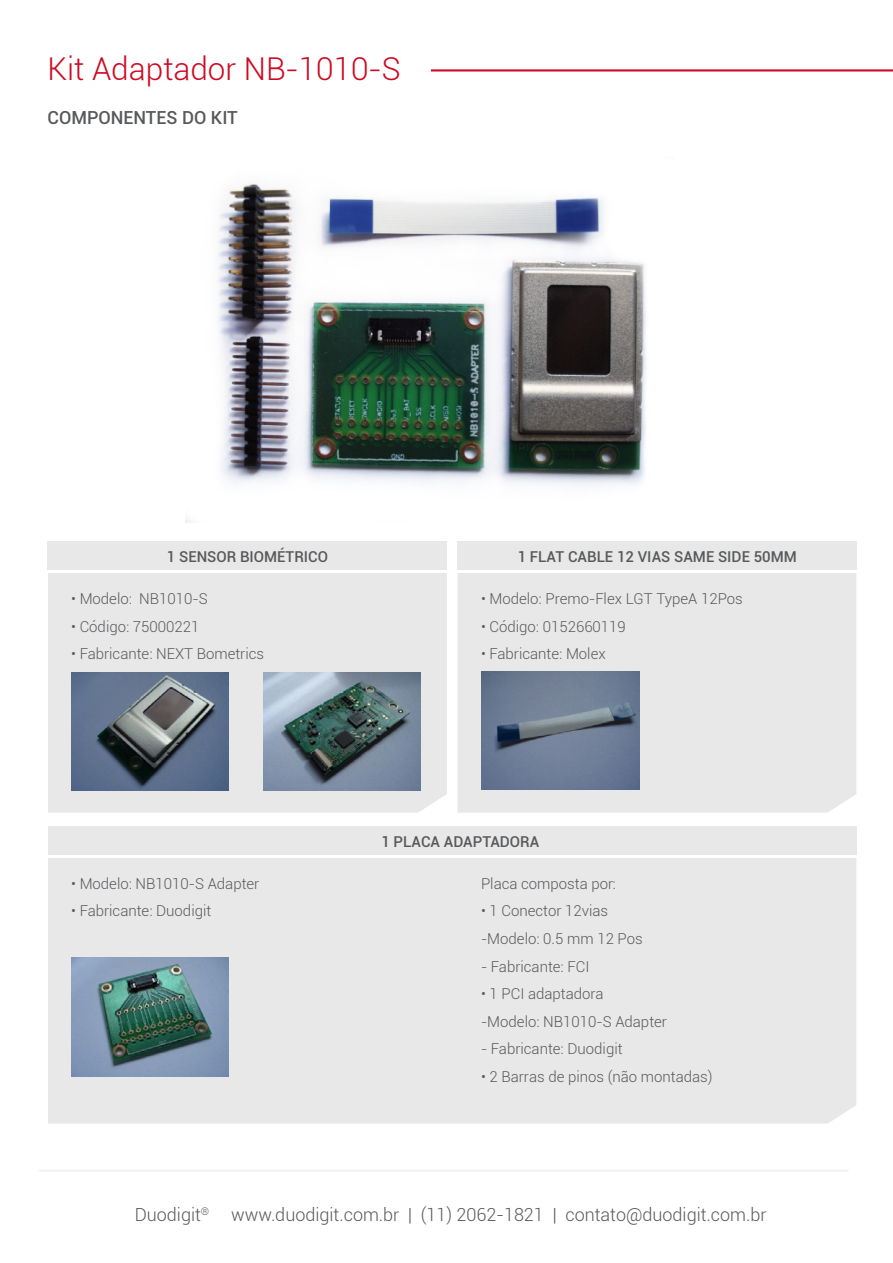
<style>
.page{position:relative;width:893px;height:1263px;background:#fff}
.page>*{position:absolute;margin:0;border:0;box-sizing:border-box;transform-origin:0 0}
.t1{font:300 31.5px "Roboto";color:#ce0921}
.t2{font:300 18px "Roboto";color:#58595b}
.t3{font:500 18px "Roboto";color:#58595b}
.t4{font:300 15px/27.6px "Roboto";color:#58595b}
.t5{font:500 15px "Roboto";color:#58595b}
</style>
<div class="page">
<hr style="left:431px;top:69px;width:462px;height:3px;background:#ce0921">
<hr style="left:39px;top:1169px;width:810px;height:3px;background:#f1f2f2">
<div style="left:457px;top:573px;width:399px;height:240px;background:#e8e8e8"></div>
<div style="left:48px;top:573px;width:399px;height:240px;background:#e8e8e8"></div>
<div style="left:48px;top:541px;width:399px;height:28px;background:#e8e8e8"></div>
<div style="left:457px;top:541px;width:400px;height:28px;background:#e8e8e8"></div>
<img style="left:186px;top:183px;width:460px;height:340px">
<img style="left:71px;top:672px;width:158px;height:119px">
<img style="left:263px;top:672px;width:158px;height:119px">
<img style="left:481px;top:671px;width:158px;height:119px">
<div style="left:48px;top:858px;width:808px;height:266px;background:#e8e8e8"></div>
<div style="left:48px;top:826px;width:808px;height:28px;background:#e8e8e8"></div>
<img style="left:71px;top:958px;width:158px;height:118px">
<h1 class="t1" style="left:48px;top:47px;width:355px">Kit Adaptador NB-1010-S</h1>
<p class="t3" style="left:48px;top:105px;width:192px">COMPONENTES DO KIT</p>
<p class="t5" style="left:167px;top:546px;width:163px">1 SENSOR BIOMÉTRICO</p>
<p class="t5" style="left:518px;top:546px;width:281px">1 FLAT CABLE 12 VIAS SAME SIDE 50MM</p>
<p class="t4" style="left:71px;top:584px;width:138px">• Modelo: NB1010-S</p>
<p class="t4" style="left:71px;top:612px;width:130px">• Código: 75000221</p>
<p class="t4" style="left:71px;top:639px;width:194px">• Fabricante: NEXT Bometrics</p>
<p class="t4" style="left:481px;top:584px;width:263px">• Modelo: Premo-Flex LGT TypeA 12Pos</p>
<p class="t4" style="left:481px;top:612px;width:146px">• Código: 0152660119</p>
<p class="t4" style="left:481px;top:639px;width:126px">• Fabricante: Molex</p>
<p class="t4" style="left:71px;top:869px;width:190px">• Modelo: NB1010-S Adapter</p>
<p class="t4" style="left:71px;top:897px;width:142px">• Fabricante: Duodigit</p>
<p class="t5" style="left:381px;top:831px;width:159px">1 PLACA ADAPTADORA</p>
<p class="t4" style="left:481px;top:869px;width:136px">Placa composta por:</p>
<p class="t4" style="left:481px;top:897px;width:163px">• 1 Conector 12vias -Modelo: 0.5 mm 12 Pos</p>
<p class="t4" style="left:481px;top:952px;width:110px">- Fabricante: FCI</p>
<p class="t4" style="left:481px;top:979px;width:187px">• 1 PCI adaptadora<br>-Modelo: NB1010-S Adapter</p>
<p class="t4" style="left:481px;top:1035px;width:143px">- Fabricante: Duodigit</p>
<p class="t4" style="left:481px;top:1062px;width:233px">• 2 Barras de pinos (não montadas)</p>
<p class="t2" style="left:135px;top:1202px;width:633px">Duodigit<sup>®</sup> www.duodigit.com.br | (11) 2062-1821 | contato@duodigit.com.br</p>
</div>
